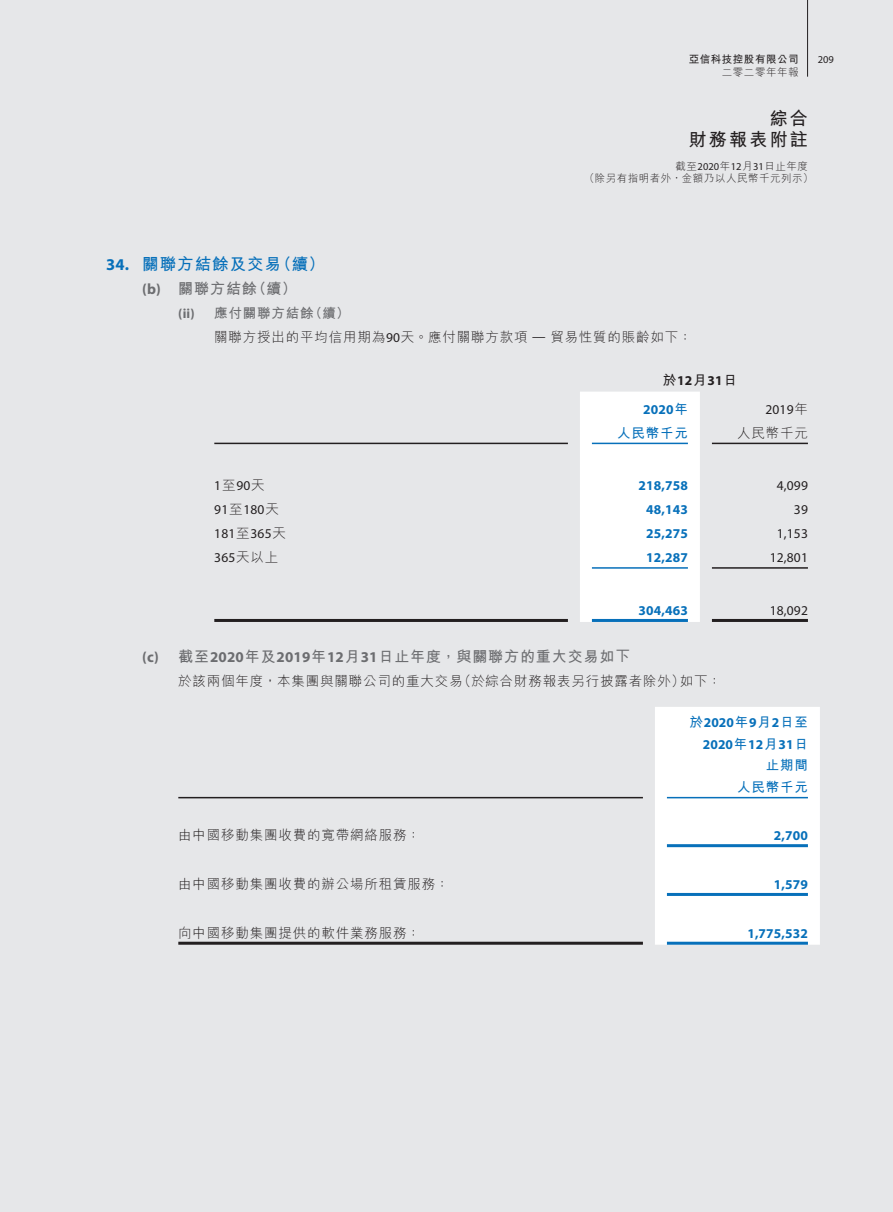
<style>
.page{position:relative;width:893px;height:1212px;background:#e6e7e9}
.page>*{position:absolute;margin:0;border:0;box-sizing:border-box;transform-origin:0 0}
.t1{font:700 18px/21px "M Hei HK";letter-spacing:.125em;color:#231f20;text-align:right}
._03_H1{font:700 16.5px "M Hei HK";letter-spacing:.06em;color:#0770ba}
._04___H2{font:700 15px "M Hei HK";letter-spacing:.06em;color:#6c6d70}
._01_Body_Text{font:700 13.5px/21.8px "Myriad Pro";letter-spacing:.01em;color:#0770ba;text-align:right}
._15_Table_Stub{font:300 13.5px "M Hei HK";letter-spacing:.06em;color:#231f20}
._13_____P4{font:300 13.5px "M Hei HK";letter-spacing:.06em;color:#231f20}
._14_______P6{font:300 13.5px "M Hei HK";letter-spacing:.06em;color:#231f20}
._01_Body_Text-2{font:13.5px "Myriad Pro";letter-spacing:.01em;color:#231f20}
._15_Table_Stub-2{font:13.5px "Myriad Pro";letter-spacing:.01em;color:#231f20}
._05_____H3{font:700 13.5px "M Hei HK";letter-spacing:.06em;color:#6c6d70}
._01_Body_Text-3{font:700 13.5px "M Hei HK";letter-spacing:.06em;color:#0770ba}
._01_Body_Text-4{font:700 13.5px "Myriad Pro";color:#231f20}
._01_Body_Text-5{font:300 13.5px "M Hei HK";letter-spacing:.06em;color:#231f20}
._05_____H3-2{font:700 13.5px "Myriad Pro";color:#6c6d70}
.t2{font:300 10.5px/12px "M Hei HK";letter-spacing:.05em;color:#231f20}
.t3{font:700 10.5px "M Hei HK";letter-spacing:.05em;color:#231f20}
.t4{font:10.5px "Myriad Pro";color:#231f20}
.s1{font-family:"Myriad Pro";font-weight:400}
.s2{font-family:"Myriad Pro"}
.s3{font-family:"M Hei HK"}
.s4{font-family:"M Hei HK";font-weight:300}
</style>
<div class="page">
<hr style="left:807px;top:0;width:1px;height:77px;background:#231f20">
<div style="left:580px;top:392px;width:120px;height:230px;background:#fff"></div>
<hr style="left:214px;top:443px;width:354px;height:1px;background:#231f20">
<hr style="left:592px;top:443px;width:96px;height:1px;background:#0770ba">
<hr style="left:712px;top:443px;width:96px;height:1px;background:#231f20">
<hr style="left:592px;top:567px;width:96px;height:2px;background:#0770ba">
<hr style="left:712px;top:567px;width:96px;height:2px;background:#231f20">
<hr style="left:214px;top:619px;width:354px;height:3px;background:#231f20">
<hr style="left:592px;top:619px;width:96px;height:3px;background:#0770ba">
<hr style="left:712px;top:619px;width:96px;height:3px;background:#231f20">
<div style="left:655px;top:707px;width:165px;height:238px;background:#fff"></div>
<hr style="left:178px;top:797px;width:465px;height:1px;background:#231f20">
<hr style="left:667px;top:797px;width:141px;height:1px;background:#0770ba">
<hr style="left:667px;top:844px;width:141px;height:3px;background:#0770ba">
<hr style="left:667px;top:893px;width:141px;height:3px;background:#0770ba">
<hr style="left:178px;top:942px;width:465px;height:3px;background:#231f20">
<hr style="left:667px;top:942px;width:141px;height:3px;background:#0770ba">
<p class="t3" style="left:689px;top:51px;width:111px">亞信科技控股有限公司</p>
<p class="t2" style="left:722px;top:66px;width:78px">二零二零年年報</p>
<p class="t4" style="left:818px;top:53px;width:18px">209</p>
<h1 class="t1" style="left:689px;top:106px;width:121px">綜合<br>財務報表附註</h1>
<p class="t2" style="left:584px;top:159px;width:230px;text-indent:91px">截至<span class="s1">2020</span>年<span class="s1">12</span>月<span class="s1">31</span>日止年度（除另有指明者外，金額乃以人民幣千元列示）</p>
<p class="_03_H1" style="left:106px;top:252px;width:220px"><span class="s2">34.</span> 關聯方結餘及交易（續）</p>
<p class="_04___H2" style="left:142px;top:277px;width:156px"><span class="s2">(b)</span> 關聯方結餘（續）</p>
<p class="_05_____H3-2" style="left:178px;top:305px;width:18px">(ii)</p>
<p class="_05_____H3" style="left:214px;top:303px;width:137px">應付關聯方結餘（續）</p>
<p class="_14_______P6" style="left:214px;top:327px;width:479px">關聯方授出的平均信用期為<span class="s1">90</span>天。應付關聯方款項 <span class="s1">—</span> 貿易性質的賬齡如下：</p>
<p class="_01_Body_Text-4" style="left:663px;top:372px;width:75px"><span class="s3">於</span>12<span class="s3">月</span>31<span class="s3">日</span></p>
<p class="_01_Body_Text" style="left:643px;top:398px;width:46px">2020<span class="s3">年</span></p>
<p class="_01_Body_Text-2" style="left:765px;top:401px;width:44px">2019<span class="s4">年</span></p>
<p class="_01_Body_Text-3" style="left:617px;top:423px;width:72px">人民幣千元</p>
<p class="_01_Body_Text-5" style="left:737px;top:423px;width:72px">人民幣千元</p>
<p class="_15_Table_Stub-2" style="left:214px;top:478px;width:52px">1<span class="s4">至</span>90<span class="s4">天</span></p>
<p class="_01_Body_Text" style="left:639px;top:475px;width:51px">218,758</p>
<p class="_01_Body_Text-2" style="left:777px;top:478px;width:33px">4,099</p>
<p class="_15_Table_Stub-2" style="left:214px;top:502px;width:66px">91<span class="s4">至</span>180<span class="s4">天</span></p>
<p class="_01_Body_Text" style="left:646px;top:499px;width:43px">48,143</p>
<p class="_01_Body_Text-2" style="left:794px;top:502px;width:15px">39</p>
<p class="_15_Table_Stub-2" style="left:214px;top:526px;width:73px">181<span class="s4">至</span>365<span class="s4">天</span></p>
<p class="_01_Body_Text" style="left:646px;top:523px;width:43px">25,275</p>
<p class="_01_Body_Text-2" style="left:777px;top:526px;width:33px">1,153</p>
<p class="_15_Table_Stub-2" style="left:214px;top:550px;width:66px">365<span class="s4">天以上</span></p>
<p class="_01_Body_Text" style="left:646px;top:547px;width:43px">12,287</p>
<p class="_01_Body_Text-2" style="left:770px;top:550px;width:40px">12,801</p>
<p class="_01_Body_Text" style="left:639px;top:599px;width:51px">304,463</p>
<p class="_01_Body_Text-2" style="left:770px;top:602px;width:40px">18,092</p>
<p class="_04___H2" style="left:142px;top:645px;width:490px"><span class="s2">(c)</span> 截至<span class="s2">2020</span>年及<span class="s2">2019</span>年<span class="s2">12</span>月<span class="s2">31</span>日止年度，與關聯方的重大交易如下</p>
<p class="_13_____P4" style="left:178px;top:671px;width:544px">於該兩個年度，本集團與關聯公司的重大交易（於綜合財務報表另行披露者除外）如下：</p>
<p class="_01_Body_Text" style="left:689px;top:711px;width:120px"><span class="s3">於</span>2020<span class="s3">年</span>9<span class="s3">月</span>2<span class="s3">日至<br></span>2020<span class="s3">年</span>12<span class="s3">月</span>31<span class="s3">日止期間</span></p>
<p class="_01_Body_Text-3" style="left:737px;top:777px;width:72px">人民幣千元</p>
<p class="_15_Table_Stub" style="left:178px;top:826px;width:243px">由中國移動集團收費的寬帶網絡服務：</p>
<p class="_01_Body_Text" style="left:774px;top:824px;width:36px">2,700</p>
<p class="_15_Table_Stub" style="left:178px;top:874px;width:272px">由中國移動集團收費的辦公場所租賃服務：</p>
<p class="_01_Body_Text" style="left:774px;top:873px;width:36px">1,579</p>
<p class="_15_Table_Stub" style="left:178px;top:923px;width:243px">向中國移動集團提供的軟件業務服務：</p>
<p class="_01_Body_Text" style="left:747px;top:922px;width:62px">1,775,532</p>
</div>
